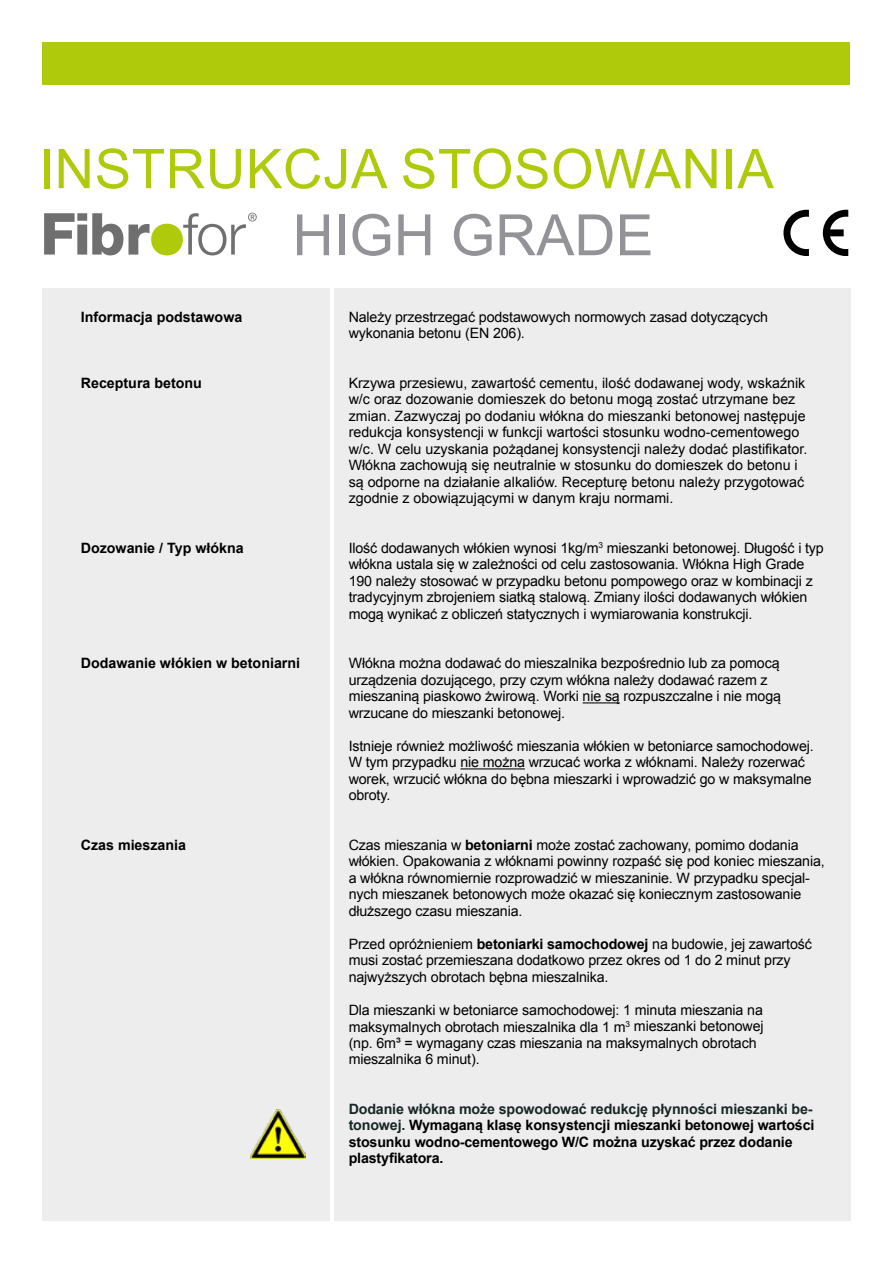
<style>
.page{position:relative;width:893px;height:1263px;background:#fff}
.page>*{position:absolute;margin:0;border:0;box-sizing:border-box;transform-origin:0 0}
.t1{font:57px "Arial";color:#939397}
.t2{font:54.75px "Arial";letter-spacing:.01em;color:#afca0b}
.t3{font:14.25px/16.5px "Arial";letter-spacing:-.01em;color:#000}
.t4{font:700 14.25px/16.5px "Arial";letter-spacing:-.01em;color:#000}
.s1{font-weight:700}
.s2{color:#182626}
</style>
<div class="page">
<div style="left:43px;top:43px;width:807px;height:42px;background:#afca0b"></div>
<div style="left:43px;top:288px;width:287px;height:932px;background:#ededed"></div>
<div style="left:334px;top:288px;width:516px;height:932px;background:#ededed"></div>
<svg style="left:44px;top:213px;width:106px;height:42px"></svg>
<div style="left:151px;top:224px;width:32px;height:31px;background:#afca0b;border-radius:50%"></div>
<svg style="left:183px;top:213px;width:74px;height:42px"></svg>
<hr style="left:583px;top:702px;width:37px;height:1px;background:#000">
<hr style="left:460px;top:768px;width:65px;height:1px;background:#000">
<svg style="left:783px;top:210px;width:65px;height:46px"></svg>
<img style="left:251px;top:1110px;width:54px;height:48px">
<h2 class="t2" style="left:39px;top:131px;width:736px">INSTRUKCJA STOSOWANIA</h2>
<h1 class="t1" style="left:292px;top:196px;width:363px">HIGH GRADE</h1>
<p class="t4" style="left:81px;top:309px;width:163px">Informacja podstawowa</p>
<p class="t4" style="left:81px;top:375px;width:123px">Receptura betonu</p>
<p class="t4" style="left:81px;top:540px;width:164px">Dozowanie / Typ włókna</p>
<p class="t4" style="left:81px;top:655px;width:221px">Dodawanie włókien w betoniarni</p>
<p class="t4" style="left:81px;top:837px;width:107px">Czas mieszania</p>
<p class="t3" style="left:349px;top:308px;width:421px">Należy przestrzegać podstawowych normowych zasad dotyczących wykonania betonu (EN 206).</p>
<p class="t3" style="left:349px;top:374px;width:460px">Krzywa przesiewu, zawartość cementu, ilość dodawanej wody, wskaźnik w/c oraz dozowanie domieszek do betonu mogą zostać utrzymane bez zmian. Zazwyczaj po dodaniu włókna do mieszanki betonowej następuje redukcja konsystencji w funkcji wartości stosunku wodno-cementowego w/c. W celu uzyskania pożądanej konsystencji należy dodać plastifikator.<br>Włókna zachowują się neutralnie w stosunku do domieszek do betonu i są odporne na działanie alkaliów. Recepturę betonu należy przygotować zgodnie z obowiązującymi w danym kraju normami.</p>
<p class="t3" style="left:349px;top:540px;width:477px">Ilość dodawanych włókien wynosi 1kg/m<sup>3</sup> mieszanki betonowej. Długość i typ włókna ustala się w zależności od celu zastosowania. Włókna High Grade 190 należy stosować w przypadku betonu pompowego oraz w kombinacji z tradycyjnym zbrojeniem siatką stalową. Zmiany ilości dodawanych włókien mogą wynikać z obliczeń statycznych i wymiarowania konstrukcji.</p>
<p class="t3" style="left:349px;top:655px;width:434px">Włókna można dodawać do mieszalnika bezpośrednio lub za pomocą urządzenia dozującego, przy czym włókna należy dodawać razem z mieszaniną piaskowo żwirową. Worki nie są rozpuszczalne i nie mogą wrzucane do mieszanki betonowej.</p>
<p class="t3" style="left:349px;top:738px;width:467px">Istnieje również możliwość mieszania włókien w betoniarce samochodowej.<br>W tym przypadku nie można wrzucać worka z włóknami. Należy rozerwać worek, wrzucić włókna do bębna mieszarki i wprowadzić go w maksymalne obroty.</p>
<p class="t3" style="left:349px;top:837px;width:478px">Czas mieszania w <span class="s1">betoniarni</span> może zostać zachowany, pomimo dodania włókien. Opakowania z włóknami powinny rozpaść się pod koniec mieszania, a włókna równomiernie rozprowadzić w mieszaninie. W przypadku specjal&shy;nych mieszanek betonowych może okazać się koniecznym zastosowanie dłuższego czasu mieszania.</p>
<p class="t3" style="left:349px;top:936px;width:465px">Przed opróżnieniem <span class="s1">betoniarki samochodowej</span> na budowie, jej zawartość musi zostać przemieszana dodatkowo przez okres od 1 do 2 minut przy najwyższych obrotach bębna mieszalnika.</p>
<p class="t3" style="left:349px;top:1002px;width:416px">Dla mieszanki w betoniarce samochodowej: 1 minuta mieszania na maksymalnych obrotach mieszalnika dla 1 m<sup>3</sup> mieszanki betonowej (np. 6m³ = wymagany czas mieszania na maksymalnych obrotach mieszalnika 6 minut).</p>
<p class="t4" style="left:349px;top:1101px;width:467px"><span class="s2">Dodanie włókna może spowodować redukcję płynności mieszanki be&shy;tonowej.</span> Wymaganą klasę konsystencji mieszanki betonowej wartości stosunku wodno-cementowego W/C można uzyskać przez dodanie plastyfikatora.</p>
</div>
